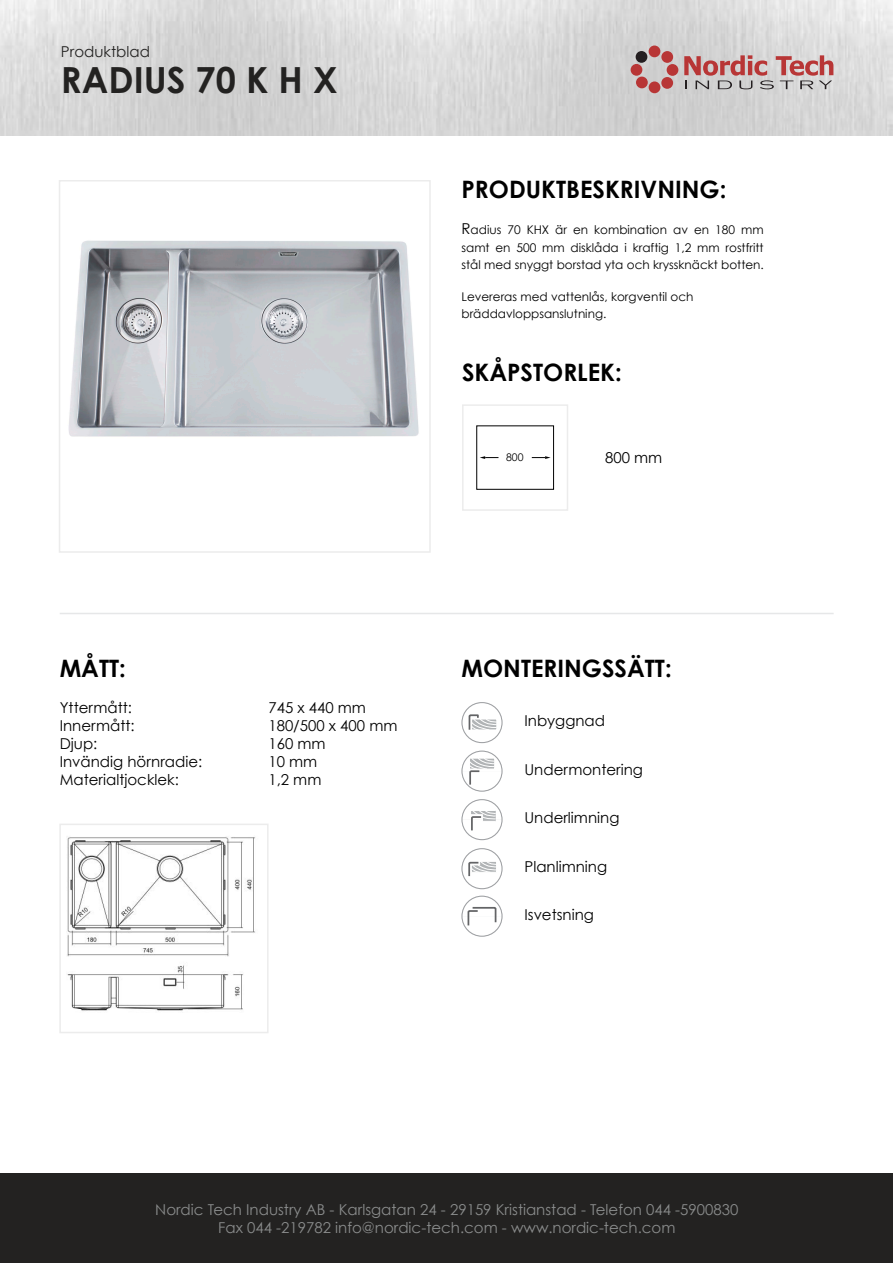
<style>
.page{position:relative;width:893px;height:1263px;background:#fff}
.page>*{position:absolute;margin:0;border:0;box-sizing:border-box;transform-origin:0 0}
.t1{font:700 36px "Century Gothic";color:#232221}
.t2{font:700 24px "Century Gothic";color:#000}
.t3{font:15px/18px "Century Gothic";color:#000}
.t4{font:15px/18px "Century Gothic";color:#8a8c8c;text-align:center}
.t5{font:15px "Century Gothic";color:#232221}
.t6{font:12px/18px "Century Gothic";color:#000}
.t7{font:10.5px "Century Gothic";color:#000}
.s1{font-size:15px}
</style>
<div class="page">
<img style="left:0;top:0;width:893px;height:135px">
<div style="left:59px;top:824px;width:210px;height:209px;background:#fff;border:2px solid #ececec"></div>
<div style="left:59px;top:180px;width:372px;height:373px;background:#fff;border:2px solid #ececec"></div>
<div style="left:0;top:1173px;width:893px;height:90px;background:#232221"></div>
<svg style="left:461px;top:702px;width:41px;height:41px"></svg>
<svg style="left:461px;top:848px;width:41px;height:41px"></svg>
<hr style="left:60px;top:613px;width:774px;height:1px;background:#e6e7e8">
<div style="left:462px;top:404px;width:106px;height:107px;background:#fff;border:2px solid #ececec"></div>
<div style="left:476px;top:425px;width:78px;height:65px;border:1px solid #000"></div>
<svg style="left:480px;top:456px;width:18px;height:3px"></svg>
<svg style="left:532px;top:456px;width:19px;height:3px"></svg>
<svg style="left:684px;top:55px;width:149px;height:34px;background:#c3a0a0"></svg>
<div style="left:631px;top:64px;width:11px;height:12px;background:#b83636;border-radius:50%"></div>
<div style="left:636px;top:51px;width:11px;height:12px;background:#241f21;border-radius:50%"></div>
<div style="left:636px;top:77px;width:12px;height:11px;background:#b83636;border-radius:50%"></div>
<div style="left:649px;top:81px;width:11px;height:12px;background:#b83636;border-radius:50%"></div>
<div style="left:661px;top:77px;width:12px;height:12px;background:#b83636;border-radius:50%"></div>
<div style="left:667px;top:64px;width:11px;height:12px;background:#b83636;border-radius:50%"></div>
<div style="left:661px;top:51px;width:12px;height:12px;background:#b83636;border-radius:50%"></div>
<div style="left:649px;top:46px;width:11px;height:11px;background:#b83636;border-radius:50%"></div>
<div style="left:462px;top:703px;width:40px;height:40px;background:#fff;border-radius:50%"></div>
<div style="left:461px;top:702px;width:41px;height:41px;border:1px solid #9d9fa2;border-radius:50%"></div>
<svg style="left:468px;top:714px;width:29px;height:16px"></svg>
<div style="left:461px;top:751px;width:41px;height:41px;border:1px solid #9d9fa2;border-radius:50%"></div>
<svg style="left:462px;top:751px;width:40px;height:40px"></svg>
<svg style="left:461px;top:799px;width:42px;height:42px"></svg>
<div style="left:461px;top:896px;width:41px;height:41px;border:1px solid #9d9fa2;border-radius:50%"></div>
<svg style="left:462px;top:896px;width:40px;height:40px"></svg>
<div style="left:462px;top:849px;width:40px;height:40px;background:#fff;border-radius:50%"></div>
<div style="left:461px;top:848px;width:41px;height:41px;border:1px solid #9d9fa2;border-radius:50%"></div>
<svg style="left:468px;top:861px;width:28px;height:16px"></svg>
<img style="left:68px;top:240px;width:351px;height:197px">
<img style="left:67px;top:837px;width:189px;height:174px">
<p class="t5" style="left:61px;top:42px;width:90px">Produktblad</p>
<h1 class="t1" style="left:61px;top:57px;width:278px">RADIUS 70 K H X</h1>
<h2 class="t2" style="left:461px;top:174px;width:266px">PRODUKTBESKRIVNING:</h2>
<p class="t6" style="left:461px;top:220px;width:304px"><span class="s1">R</span>adius 70 KHX är en kombination av en 180 mm samt en 500 mm disklåda i kraftig 1,2 mm rostfritt</p>
<p class="t6" style="left:461px;top:255px;width:304px">stål med snyggt borstad yta och kryssknäckt botten.</p>
<p class="t6" style="left:461px;top:288px;width:234px;line-height:16.8px">Levereras med vattenlås, korgventil och bräddavloppsanslutning.</p>
<h2 class="t2" style="left:462px;top:357px;width:161px">SKÅPSTORLEK:</h2>
<p class="t7" style="left:506px;top:450px;width:19px">800</p>
<p class="t3" style="left:605px;top:448px;width:59px">800 mm</p>
<h2 class="t2" style="left:60px;top:653px;width:68px">MÅTT:</h2>
<p class="t3" style="left:60px;top:699px;width:144px">Yttermått:<br>Innermått:<br>Djup:<br>Invändig hörnradie:<br>Materialtjocklek:</p>
<p class="t3" style="left:268px;top:698px;width:131px">745 x 440 mm<br>180/500 x 400 mm<br>160 mm<br>10 mm<br>1,2 mm</p>
<h2 class="t2" style="left:461px;top:653px;width:212px">MONTERINGSSÄTT:</h2>
<p class="t3" style="left:524px;top:711px;width:82px">Inbyggnad</p>
<p class="t3" style="left:524px;top:760px;width:120px">Undermontering</p>
<p class="t3" style="left:524px;top:808px;width:96px">Underlimning</p>
<p class="t3" style="left:524px;top:857px;width:84px">Planlimning</p>
<p class="t3" style="left:524px;top:905px;width:71px">Isvetsning</p>
<p class="t4" style="left:155px;top:1200px;width:585px">Nordic Tech Industry AB - Karlsgatan 24 - 29159 Kristianstad - Telefon 044 -5900830<br>Fax 044 -219782 info@nordic-tech.com - www.nordic-tech.com</p>
</div>
